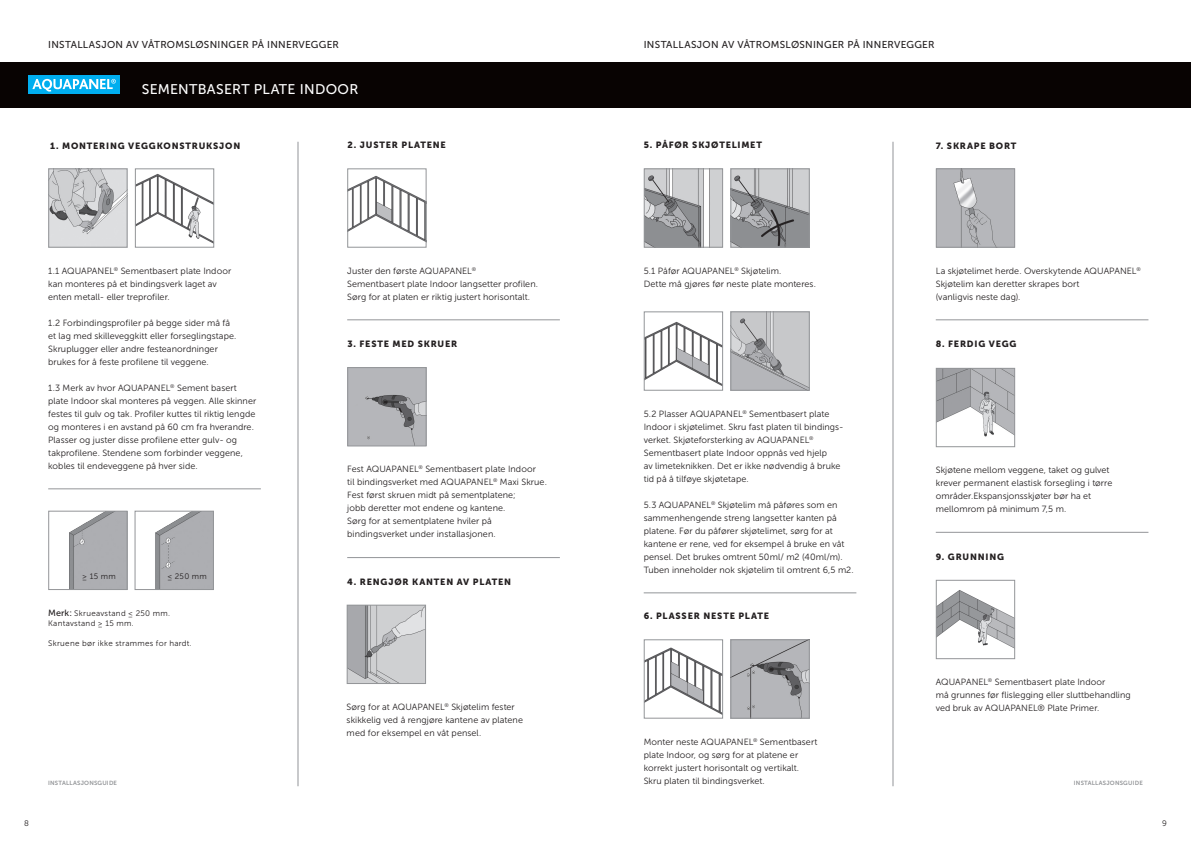
<style>
.page{position:relative;width:1191px;height:842px;background:#fff}
.page>*{position:absolute;margin:0;border:0;box-sizing:border-box;transform-origin:0 0}
.t1{font:14px "Museo Sans 500";letter-spacing:.02em;color:#fff}
.t2{font:10px "Museo Sans 500";letter-spacing:.025em;color:#231f20}
.t3{font:9px/13px "Museo Sans 300";letter-spacing:.01em;color:#231f20}
.t4{font:9px "Museo Sans 900";letter-spacing:.085em;color:#231f20}
.t5{font:8px/10px "Museo Sans 300";letter-spacing:.04em;color:#231f20}
.t6{font:6px "Museo Sans 700";letter-spacing:.03em;color:#939598}
.s1{font-family:"Museo Sans 500";font-size:9px}
</style>
<div class="page">
<hr style="left:935px;top:320px;width:213px;height:1px;background:#939598">
<img style="left:937px;top:170px;width:76px;height:76px">
<div style="left:935px;top:168px;width:80px;height:80px;border:1px solid #939598"></div>
<hr style="left:935px;top:532px;width:213px;height:1px;background:#939598">
<img style="left:937px;top:370px;width:76px;height:67px">
<div style="left:935px;top:368px;width:80px;height:79px;border:1px solid #939598"></div>
<img style="left:937px;top:590px;width:76px;height:58px">
<div style="left:935px;top:580px;width:80px;height:79px;border:1px solid #939598"></div>
<hr style="left:347px;top:320px;width:213px;height:1px;background:#939598">
<img style="left:349px;top:176px;width:75px;height:65px">
<div style="left:347px;top:168px;width:79px;height:80px;border:1px solid #939598"></div>
<hr style="left:347px;top:557px;width:213px;height:1px;background:#939598">
<img style="left:349px;top:369px;width:75px;height:75px">
<div style="left:347px;top:367px;width:79px;height:79px;border:1px solid #939598"></div>
<img style="left:349px;top:607px;width:75px;height:75px">
<div style="left:347px;top:605px;width:79px;height:79px;border:1px solid #939598"></div>
<img style="left:645px;top:647px;width:76px;height:67px">
<div style="left:643px;top:639px;width:80px;height:80px;border:1px solid #939598"></div>
<img style="left:732px;top:641px;width:75px;height:76px">
<div style="left:730px;top:639px;width:79px;height:80px;border:1px solid #939598"></div>
<hr style="left:643px;top:593px;width:213px;height:1px;background:#939598">
<img style="left:645px;top:170px;width:76px;height:76px">
<div style="left:643px;top:168px;width:80px;height:80px;border:1px solid #939598"></div>
<img style="left:732px;top:170px;width:75px;height:76px">
<div style="left:730px;top:168px;width:79px;height:80px;border:1px solid #939598"></div>
<img style="left:645px;top:321px;width:76px;height:65px">
<div style="left:643px;top:311px;width:80px;height:80px;border:1px solid #939598"></div>
<img style="left:732px;top:313px;width:75px;height:76px">
<div style="left:730px;top:311px;width:79px;height:80px;border:1px solid #939598"></div>
<hr style="left:48px;top:489px;width:213px;height:1px;background:#939598">
<img style="left:50px;top:170px;width:76px;height:76px">
<div style="left:48px;top:168px;width:80px;height:80px;border:1px solid #939598"></div>
<img style="left:137px;top:173px;width:75px;height:70px">
<div style="left:135px;top:168px;width:79px;height:80px;border:1px solid #939598"></div>
<img style="left:69px;top:513px;width:57px;height:75px">
<div style="left:48px;top:511px;width:80px;height:79px;border:1px solid #939598"></div>
<img style="left:155px;top:513px;width:57px;height:75px">
<div style="left:134px;top:511px;width:80px;height:79px;border:1px solid #939598"></div>
<hr style="left:298px;top:142px;width:1px;height:644px;background:#939598">
<hr style="left:892px;top:142px;width:1px;height:644px;background:#939598">
<div style="left:595px;top:62px;width:596px;height:46px;background:#080302"></div>
<div style="left:0;top:62px;width:595px;height:46px;background:#080302"></div>
<div style="left:28px;top:75px;width:92px;height:19px;background:#00aeef"></div>
<svg style="left:32px;top:79px;width:84px;height:13px"></svg>
<p class="t2" style="left:48px;top:39px;width:292px">INSTALLASJON AV VÅTROMSLØSNINGER PÅ INNERVEGGER</p>
<p class="t2" style="left:643px;top:39px;width:292px">INSTALLASJON AV VÅTROMSLØSNINGER PÅ INNERVEGGER</p>
<h1 class="t1" style="left:142px;top:81px;width:218px">SEMENTBASERT PLATE INDOOR</h1>
<p class="t4" style="left:643px;top:140px;width:120px">5. PÅFØR SKJØTELIMET</p>
<p class="t4" style="left:347px;top:140px;width:100px">2. JUSTER PLATENE</p>
<p class="t4" style="left:50px;top:140px;width:192px">1. MONTERING VEGGKONSTRUKSJON</p>
<p class="t4" style="left:935px;top:140px;width:82px">7. SKRAPE BORT</p>
<p class="t3" style="left:48px;top:264px;width:185px">1.1 AQUAPANEL<sup>®</sup> Sementbasert plate Indoor kan monteres på et bindingsverk laget av enten metall- eller treprofiler.</p>
<p class="t3" style="left:48px;top:316px;width:190px">1.2 Forbindingsprofiler på begge sider må få et lag med skilleveggkitt eller forseglingstape.<br>Skruplugger eller andre festeanordninger brukes for å feste profilene til veggene.</p>
<p class="t3" style="left:48px;top:381px;width:210px">1.3 Merk av hvor AQUAPANEL<sup>®</sup> Sement basert plate Indoor skal monteres på veggen. Alle skinner festes til gulv og tak. Profiler kuttes til riktig lengde og monteres i en avstand på 60 cm fra hverandre.<br>Plasser og juster disse profilene etter gulv- og takprofilene. Stendene som forbinder veggene, kobles til endeveggene på hver side.</p>
<p class="t5" style="left:82px;top:571px;width:35px">≥ 15 mm</p>
<p class="t5" style="left:167px;top:571px;width:41px">≤ 250 mm</p>
<p class="t5" style="left:48px;top:608px;width:123px"><span class="s1">Merk:</span> Skrueavstand ≤ 250 mm.<br>Kantavstand ≥ 15 mm.</p>
<p class="t5" style="left:48px;top:638px;width:145px">Skruene bør ikke strammes for hardt.</p>
<p class="t3" style="left:347px;top:264px;width:192px">Juster den første AQUAPANEL<sup>®<br></sup>Sementbasert plate Indoor langsetter profilen.<br>Sørg for at platen er riktig justert horisontalt.</p>
<p class="t4" style="left:347px;top:339px;width:111px">3. FESTE MED SKRUER</p>
<p class="t3" style="left:347px;top:463px;width:201px">Fest AQUAPANEL<sup>®</sup> Sementbasert plate Indoor<br>til bindingsverket med AQUAPANEL<sup>®</sup> Maxi Skrue.<br>Fest først skruen midt på sementplatene;<br>jobb deretter mot endene og kantene.<br>Sørg for at sementplatene hviler på bindingsverket under installasjonen.</p>
<p class="t4" style="left:347px;top:576px;width:165px">4. RENGJØR KANTEN AV PLATEN</p>
<p class="t3" style="left:643px;top:264px;width:174px">5.1 Påfør AQUAPANEL<sup>®</sup> Skjøtelim.<br>Dette må gjøres før neste plate monteres.</p>
<p class="t3" style="left:643px;top:407px;width:201px">5.2 Plasser AQUAPANEL<sup>®</sup> Sementbasert plate Indoor i skjøtelimet. Skru fast platen til bindings&shy;verket. Skjøteforsterking av AQUAPANEL<sup>® </sup>Sementbasert plate Indoor oppnås ved hjelp<br>av limeteknikken. Det er ikke nødvendig å bruke tid på å tilføye skjøtetape.</p>
<p class="t3" style="left:643px;top:498px;width:211px">5.3 AQUAPANEL<sup>®</sup> Skjøtelim må påføres som en sammenhengende streng langsetter kanten på platene. Før du påfører skjøtelimet, sørg for at kantene er rene, ved for eksempel å bruke en våt pensel. Det brukes omtrent 50ml/ m2 (40ml/m).<br>Tuben inneholder nok skjøtelim til omtrent 6,5 m2.</p>
<p class="t4" style="left:643px;top:611px;width:127px">6. PLASSER NESTE PLATE</p>
<p class="t3" style="left:935px;top:264px;width:206px">La skjøtelimet herde. Overskytende AQUAPANEL<sup>®<br></sup>Skjøtelim kan deretter skrapes bort<br>(vanligvis neste dag).</p>
<p class="t4" style="left:935px;top:339px;width:82px">8. FERDIG VEGG</p>
<p class="t3" style="left:935px;top:464px;width:178px">Skjøtene mellom veggene, taket og gulvet krever permanent elastisk forsegling i tørre områder.Ekspansjonsskjøter bør ha et mellomrom på minimum 7,5 m.</p>
<p class="t4" style="left:935px;top:552px;width:70px">9. GRUNNING</p>
<p class="t3" style="left:935px;top:676px;width:196px">AQUAPANEL<sup>®</sup> Sementbasert plate Indoor<br>må grunnes før flislegging eller sluttbehandling ved bruk av AQUAPANEL® Plate Primer.</p>
<p class="t3" style="left:347px;top:700px;width:178px">Sørg for at AQUAPANEL<sup>®</sup> Skjøtelim fester skikkelig ved å rengjøre kantene av platene med for eksempel en våt pensel.</p>
<p class="t3" style="left:643px;top:735px;width:175px">Monter neste AQUAPANEL<sup>®</sup> Sementbasert plate Indoor, og sørg for at platene er korrekt justert horisontalt og vertikalt.<br>Skru platen til bindingsverket.</p>
<p class="t6" style="left:48px;top:780px;width:70px">INSTALLASJONSGUIDE</p>
<p class="t6" style="left:1073px;top:780px;width:70px">INSTALLASJONSGUIDE</p>
<p class="t5" style="left:24px;top:819px;width:6px">8</p>
<p class="t5" style="left:1162px;top:819px;width:6px">9</p>
</div>
